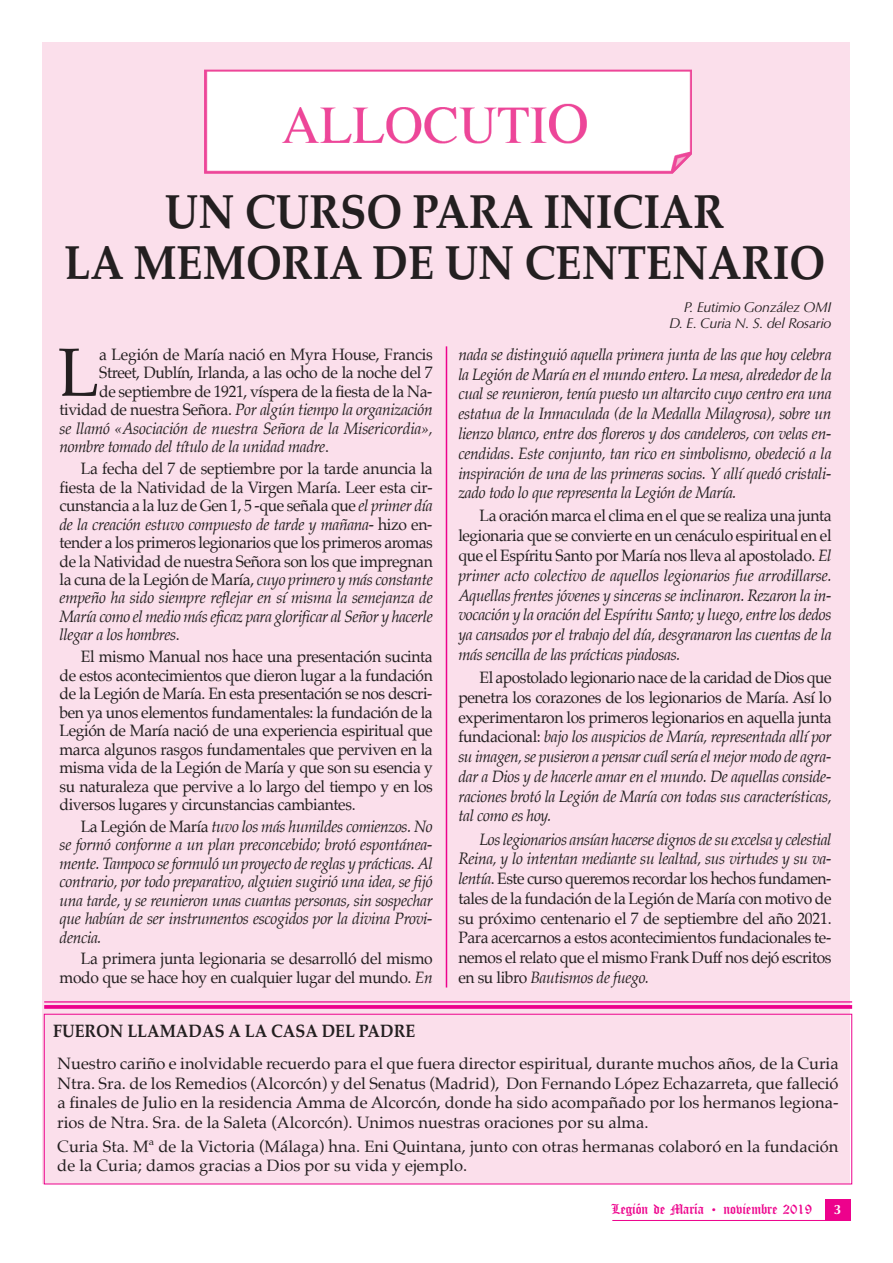
<style>
.page{position:relative;width:893px;height:1263px;background:#fff}
.page>*{position:absolute;margin:0;border:0;box-sizing:border-box;transform-origin:0 0}
.t1{font:68.25px "Palatino";color:#231f20}
.t2{font:700 48px/51px "Palatino";letter-spacing:-.005em;color:#231f20;text-align:center;scale:.9 1}
.t3{font:700 18px "Palatino";color:#231f20;scale:.9 1}
.t4{font:italic 16.5px/19.8px "Palatino";letter-spacing:-.025em;color:#231f20;text-align:justify;scale:.95 1}
.t5{font:16.5px/18.5px "Palatino";letter-spacing:-.025em;color:#231f20;text-align:justify;scale:.95 1}
.t6{font:16.5px/19.5px "Palatino";letter-spacing:-.025em;color:#231f20;text-align:justify}
.t7{font:16.5px/19.5px "Palatino";color:#231f20}
.t8{font:15px "Canterbury";color:#ed028c}
.t9{font:italic 14.25px/16.5px "Optima";letter-spacing:-.025em;color:#231f20;text-align:right}
.t10{font:700 13.5px "Optima";color:#fff}
.s1{font-style:normal}
.s2{font-style:italic}
</style>
<div class="page">
<div style="left:825px;top:1199px;width:25px;height:21px;background:#ed028c"></div>
<hr style="left:612px;top:1220px;width:238px;height:1px;background:#ed028c">
<div style="left:43px;top:43px;width:807px;height:1141px;background:#fbdfeb"></div>
<hr style="left:44px;top:1001px;width:808px;height:1px;background:#ed028c">
<svg style="left:44px;top:1005px;width:808px;height:4px;background:#ed0f91"></svg>
<hr style="left:446px;top:346px;width:1px;height:641px;background:#ed028c">
<img style="left:204px;top:70px;width:488px;height:104px">
<h2 class="t2" style="left:64px;top:189px;width:847px">UN CURSO PARA INICIAR<br>LA MEMORIA DE UN CENTENARIO</h2>
<h1 class="t1" style="left:58px;top:340px;width:43px">L</h1>
<p class="t5" style="left:99px;top:346px;width:353px">a Legión de María nació en Myra House, Francis</p>
<p class="t5" style="left:99px;top:365px;width:353px">Street, Dublín, Irlanda, a las ocho de la noche del 7</p>
<p class="t5" style="left:99px;top:383px;width:352px">de septiembre de 1921, víspera de la fiesta de la Na-</p>
<p class="t4" style="left:60px;top:401px;width:394px"><span class="s1">tividad de nuestra Señora.</span> Por algún tiempo la organización</p>
<p class="t4" style="left:60px;top:419px;width:394px">se llamó «Asociación de nuestra Señora de la Misericordia»,</p>
<p class="t4" style="left:60px;top:438px;width:285px">nombre tomado del título de la unidad madre<span class="s1">.</span></p>
<p class="t5" style="left:60px;top:460px;width:394px;text-indent:21px">La fecha del 7 de septiembre por la tarde anuncia la fiesta de la Natividad de la Virgen María. Leer esta cir&shy;cunstancia a la luz de Gen 1, 5 -que señala que <span class="s2">el primer día de la creación estuvo compuesto de tarde y mañana</span>- hizo en&shy;tender a los primeros legionarios que los primeros aromas de la Natividad de nuestra Señora son los que impregnan la cuna de la Legión de María, <span class="s2">cuyo primero y más constante empeño ha sido siempre reflejar en sí misma la semejanza de María como el medio más eficaz para glorificar al Señor y hacerle llegar a los hombres</span>.</p>
<p class="t5" style="left:60px;top:648px;width:394px;text-indent:21px">El mismo Manual nos hace una presentación sucinta de estos acontecimientos que dieron lugar a la fundación de la Legión de María. En esta presentación se nos descri&shy;ben ya unos elementos fundamentales: la fundación de la Legión de María nació de una experiencia espiritual que marca algunos rasgos fundamentales que perviven en la misma vida de la Legión de María y que son su esencia y su naturaleza que pervive a lo largo del tiempo y en los diversos lugares y circunstancias cambiantes.</p>
<p class="t4" style="left:60px;top:818px;width:394px;line-height:18.5px;text-indent:21px"><span class="s1">La Legión de María</span> tuvo los más humildes comienzos. No se formó conforme a un plan preconcebido; brotó espontánea&shy;mente. Tampoco seformuló un proyecto de reglas y prácticas. Al contrario, por todo preparativo, alguien sugirió una idea, se fijó una tarde, y se reunieron unas cuantas personas, sin sospechar que habían de ser instrumentos escogidos por la divina Provi&shy;dencia.</p>
<p class="t5" style="left:60px;top:951px;width:394px;text-align:right">La primera junta legionaria se desarrolló del mismo modo que se hace hoy en cualquier lugar del mundo. <span class="s2">En</span></p>
<p class="t9" style="left:669px;top:299px;width:164px">P. Eutimio González OMI<br>D. E. Curia N. S. del Rosario</p>
<p class="t4" style="left:458px;top:346px;width:394px">nada se distinguió aquella primera junta de las que hoy celebra la Legión de María en el mundo entero. La mesa, alrededor de la cual se reunieron, tenía puesto un altarcito cuyo centro era una estatua de la Inmaculada (de la Medalla Milagrosa), sobre un lienzo blanco, entre dos floreros y dos candeleros, con velas en&shy;cendidas<span class="s1">.</span> Este conjunto, tan rico en simbolismo, obedeció a la inspiración de una de las primeras socias. Y allí quedó cristali&shy;zado todo lo que representa la Legión de María.</p>
<p class="t4" style="left:458px;top:507px;width:394px;text-indent:21px"><span class="s1">La oración marca el clima en el que se realiza una junta legionaria que se convierte en un cenáculo espiritual en el que el Espíritu Santo por María nos lleva al apostolado.</span> El primer acto colectivo de aquellos legionarios fue arrodillarse.<br>Aquellas frentes jóvenes y sinceras se inclinaron. Rezaron la in&shy;vocación y la oración del Espíritu Santo; y luego, entre los dedos ya cansados por el trabajo del día, desgranaron las cuentas de la más sencilla de las prácticas piadosas.</p>
<p class="t4" style="left:458px;top:669px;width:394px;text-indent:21px"><span class="s1">El apostolado legionario nace de la caridad de Dios que penetra los corazones de los legionarios de María. Así lo experimentaron los primeros legionarios en aquella junta fundacional:</span> bajo los auspicios de María, representada allí por su imagen, se pusieron a pensar cuál sería el mejor modo de agra&shy;dar a Dios y de hacerle amar en el mundo. De aquellas conside&shy;raciones brotó la Legión de María con todas sus características, tal como es hoy.</p>
<p class="t5" style="left:458px;top:830px;width:394px;line-height:19.8px;text-indent:21px"><span class="s2">Los legionarios ansían hacerse dignos de su excelsa y celestial Reina, y lo intentan mediante su lealtad, sus virtudes y su va&shy;lentía</span>. Este curso queremos recordar los hechos fundamen&shy;tales de la fundación de la Legión de María con motivo de su próximo centenario el 7 de septiembre del año 2021.<br>Para acercarnos a estos acontecimientos fundacionales te&shy;nemos el relato que el mismo Frank Duff nos dejó escritos en su libro <span class="s2">Bautismos de fuego.</span></p>
<p class="t3" style="left:53px;top:1022px;width:404px">FUERON LLAMADAS A LA CASA DEL PADRE</p>
<p class="t6" style="left:57px;top:1055px;width:783px">Nuestro cariño e inolvidable recuerdo para el que fuera director espiritual, durante muchos años, de la Curia Ntra. Sra. de los Remedios (Alcorcón) y del Senatus (Madrid), Don Fernando López Echazarreta, que falleció a finales de Julio en la residencia Amma de Alcorcón, donde ha sido acompañado por los hermanos legiona&shy;rios de Ntra. Sra. de la Saleta (Alcorcón). Unimos nuestras oraciones por su alma.</p>
<p class="t7" style="left:57px;top:1138px;width:783px">Curia Sta. Mª de la Victoria (Málaga) hna. Eni Quintana, junto con otras hermanas colaboró en la fundación de la Curia; damos gracias a Dios por su vida y ejemplo.</p>
<p class="t8" style="left:611px;top:1201px;width:202px">Legión de María • noviembre 2019</p>
<p class="t10" style="left:834px;top:1202px;width:9px">3</p>
</div>
